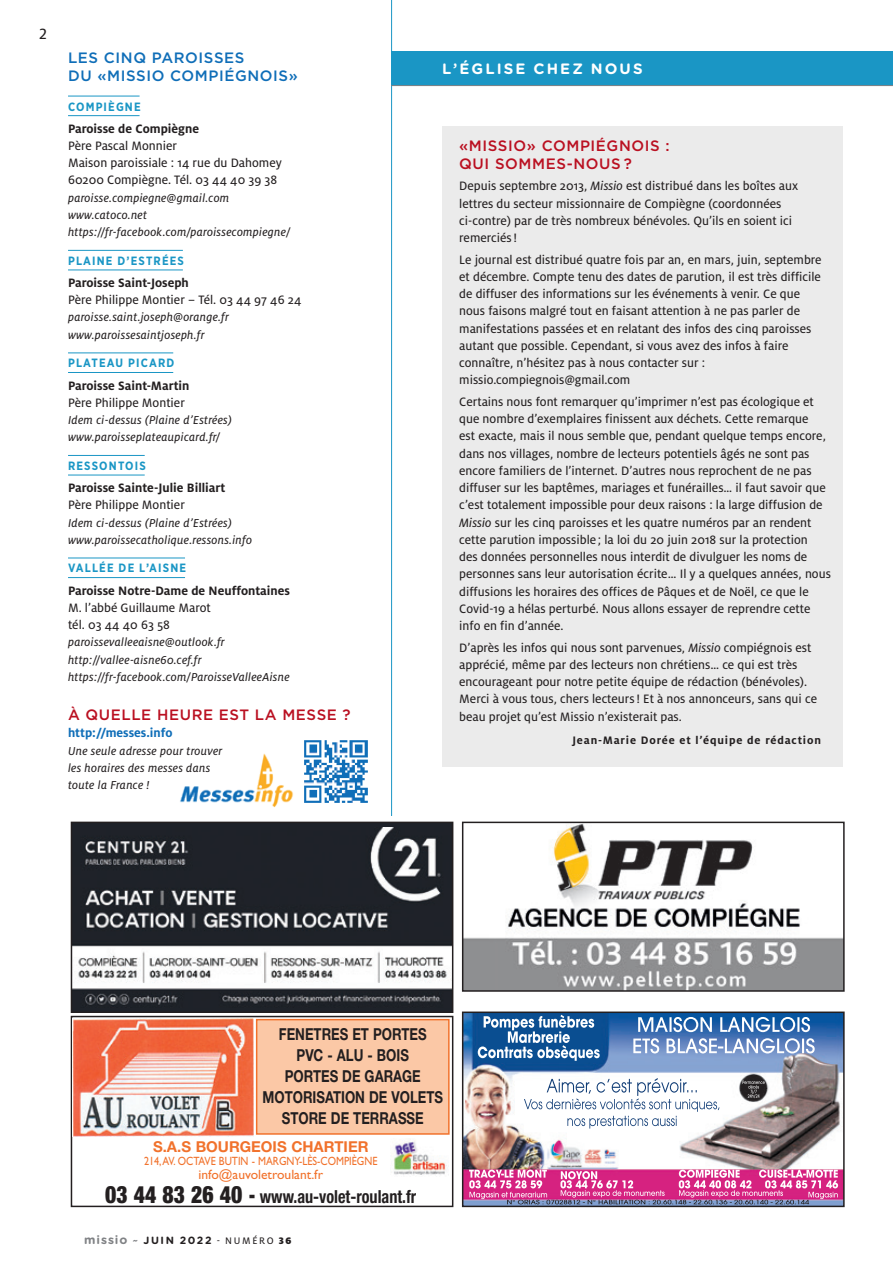
<style>
.page{position:relative;width:893px;height:1263px;background:#fff}
.page>*{position:absolute;margin:0;border:0;box-sizing:border-box;transform-origin:0 0}
.t1{font:45px "Minion Pro";color:#231f20}
.t2{font:700 condensed 18px "Helvetica Neue";color:#231f20;scale:.9 1}
.t3{font:700 16.5px/21px "Helvetica Neue";color:#231f20;text-align:center;scale:.8 1}
.t4{font:16.5px "Milo OT Text";color:#231f20}
.ENCADRE-Titre{font:500 15px/18px "Gotham";letter-spacing:.04em;color:#0f6eb8}
.ENCADRE-Titre-2{font:500 15px/18px "Gotham";letter-spacing:.04em;color:#ba1021}
.CONTACTS_-_Mails{font:500 15px "Gotham";letter-spacing:.04em;color:#ba1021}
.t5{font:700 15px "Helvetica Neue";color:#f1722c}
.Rubriques_bandeau{font:700 15px "Gotham Rounded";letter-spacing:.14em;color:#fff}
.ENCADRE-texte{font:13.5px/17.2px "Milo OT Text";color:#231f20}
.CONTACTS_-_texte{font:13.5px "Milo OT Text";color:#231f20}
.CONTACTS_-_texte-2{font:700 13.5px "Milo OT";color:#231f20}
.t6{font:13.5px "Gill Sans CE";color:#f1722c}
.CONTACTS_-_texte-3{font:700 13.5px "Milo OT";color:#0f6eb8}
.CONTACTS_-_Mails-2{font:12.75px/17.2px "Milo OT Text Ita";letter-spacing:.02em;color:#231f20}
.CONTACTS_-_texte-4{font:12.75px/17.2px "Milo OT Text Ita";letter-spacing:.02em;color:#231f20}
.CONTACTS_-_Nom_Paroi{font:700 12px "Gotham Narrow";letter-spacing:.1em;color:#1a96c5}
.t7{font:12px "Gill Sans CE";color:#f1722c;scale:.85 1}
.ENCADRE-Signature{font:700 12px "Milo OT";letter-spacing:.07em;color:#231f20}
.t8{font:700 10.5px "Gotham Rounded";letter-spacing:.15em;color:#231f20}
.s1{font-family:"Milo OT Text Ita"}
.s2{font-weight:900;font-size:24px}
.s3{font-weight:900;font-size:22.5px}
.s4{font-size:12px;color:#808285}
.s5{font-style:italic;color:#808285}
.s6{font-family:"Milo OT Text";font-weight:400}
.s7{font-family:"Milo OT";font-weight:900}
</style>
<div class="page">
<hr style="left:391px;top:0;width:1px;height:1208px;background:#1a96c5">
<img style="left:180px;top:753px;width:113px;height:55px">
<img style="left:304px;top:740px;width:64px;height:63px">
<hr style="left:68px;top:96px;width:72px;height:1px;background:#1a96c5">
<hr style="left:68px;top:115px;width:72px;height:1px;background:#1a96c5">
<hr style="left:68px;top:250px;width:115px;height:1px;background:#1a96c5">
<hr style="left:68px;top:270px;width:115px;height:1px;background:#1a96c5">
<hr style="left:68px;top:353px;width:105px;height:1px;background:#1a96c5">
<hr style="left:68px;top:372px;width:105px;height:1px;background:#1a96c5">
<hr style="left:68px;top:455px;width:77px;height:1px;background:#1a96c5">
<hr style="left:68px;top:475px;width:77px;height:1px;background:#1a96c5">
<hr style="left:68px;top:558px;width:117px;height:1px;background:#1a96c5">
<hr style="left:68px;top:577px;width:117px;height:1px;background:#1a96c5">
<div style="left:391px;top:51px;width:502px;height:34px;background:#1a96c5"></div>
<hr style="left:391px;top:85px;width:502px;height:1px;background:#808285">
<div style="left:442px;top:126px;width:400px;height:640px;background:#ebebeb"></div>
<img style="left:465px;top:1014px;width:377px;height:190px">
<div style="left:462px;top:1011px;width:383px;height:196px;border:2px solid #231f20"></div>
<div style="left:71px;top:1016px;width:382px;height:191px;border:2px solid #231f20"></div>
<img style="left:73px;top:1018px;width:181px;height:118px">
<div style="left:257px;top:1020px;width:192px;height:114px;background:#fbc8a6"></div>
<div style="left:256px;top:1019px;width:194px;height:116px;border:2px solid #f1722c"></div>
<img style="left:393px;top:1139px;width:55px;height:36px">
<img style="left:465px;top:825px;width:377px;height:164px">
<div style="left:462px;top:822px;width:383px;height:170px;border:2px solid #231f20"></div>
<div style="left:71px;top:822px;width:382px;height:190px;background:#1e2229"></div>
<img style="left:74px;top:828px;width:376px;height:177px">
<div style="left:71px;top:822px;width:382px;height:191px;border:2px solid #231f20"></div>
<p class="t4" style="left:39px;top:24px;width:9px">2</p>
<p class="ENCADRE-Titre" style="left:68px;top:49px;width:231px">LES CINQ PAROISSES<br>DU «MISSIO COMPI ÉGNOIS»</p>
<p class="CONTACTS_-_Nom_Paroi" style="left:68px;top:99px;width:74px">COMPIÈGNE</p>
<p class="CONTACTS_-_texte-2" style="left:68px;top:121px;width:133px">Paroisse de Compiègne</p>
<p class="CONTACTS_-_texte" style="left:68px;top:138px;width:111px">Père Pascal Monnier</p>
<p class="CONTACTS_-_texte" style="left:68px;top:156px;width:215px">Maison paroissiale : 14 rue du Dahomey</p>
<p class="CONTACTS_-_texte" style="left:68px;top:173px;width:211px">60200 Compiègne. Tél. 03 44 40 39 38</p>
<p class="CONTACTS_-_Mails-2" style="left:68px;top:189px;width:163px">paroisse.compiegne@gmail.com</p>
<p class="CONTACTS_-_Mails-2" style="left:68px;top:206px;width:81px">www.catoco.net</p>
<p class="CONTACTS_-_Mails-2" style="left:68px;top:224px;width:224px">https://fr-facebook.com/paroissecompiegne/</p>
<p class="CONTACTS_-_Nom_Paroi" style="left:68px;top:253px;width:118px">PLAINE D’ESTRÉES</p>
<p class="CONTACTS_-_texte-2" style="left:68px;top:275px;width:122px">Paroisse Saint-Joseph</p>
<p class="CONTACTS_-_texte" style="left:68px;top:293px;width:235px">Père Philippe Montier – Tél. 03 44 97 46 24</p>
<p class="CONTACTS_-_Mails-2" style="left:68px;top:309px;width:162px">paroisse.saint.joseph@orange.fr</p>
<p class="CONTACTS_-_Mails-2" style="left:68px;top:326px;width:138px">www.paroissesaintjoseph.fr</p>
<p class="CONTACTS_-_Nom_Paroi" style="left:68px;top:355px;width:108px">PLATEAU PICARD</p>
<p class="CONTACTS_-_texte-2" style="left:68px;top:378px;width:123px">Paroisse Saint-Martin</p>
<p class="CONTACTS_-_texte" style="left:68px;top:395px;width:118px">Père Philippe Montier</p>
<p class="CONTACTS_-_Mails-2" style="left:68px;top:411px;width:165px">Idem ci-dessus (Plaine d’Estrées)</p>
<p class="CONTACTS_-_Mails-2" style="left:68px;top:429px;width:154px">www.paroisseplateaupicard.fr/</p>
<p class="CONTACTS_-_Nom_Paroi" style="left:68px;top:458px;width:79px">RESSONTOIS</p>
<p class="CONTACTS_-_texte-2" style="left:68px;top:480px;width:159px">Paroisse Sainte-Julie Billiart</p>
<p class="CONTACTS_-_texte" style="left:68px;top:498px;width:118px">Père Philippe Montier</p>
<p class="CONTACTS_-_Mails-2" style="left:68px;top:514px;width:165px">Idem ci-dessus (Plaine d’Estrées)</p>
<p class="CONTACTS_-_Mails-2" style="left:68px;top:531px;width:186px">www.paroissecatholique.ressons.info</p>
<p class="CONTACTS_-_Nom_Paroi" style="left:68px;top:560px;width:120px">VALLÉE DE L’AISNE</p>
<p class="CONTACTS_-_texte-2" style="left:68px;top:583px;width:223px">Paroisse Notre-Dame de Neuffontaines</p>
<p class="CONTACTS_-_texte" style="left:68px;top:600px;width:144px">M. l’abbé Guillaume Marot</p>
<p class="CONTACTS_-_texte" style="left:68px;top:617px;width:104px">tél. 03 44 40 63 58</p>
<p class="CONTACTS_-_Mails-2" style="left:68px;top:634px;width:158px">paroissevalleeaisne@outlook.fr</p>
<p class="CONTACTS_-_Mails-2" style="left:68px;top:651px;width:223px">http://vallee-aisne60.cef.fr https://fr-facebook.com/ParoisseValleeAisne</p>
<p class="CONTACTS_-_Mails" style="left:68px;top:705px;width:284px">À QU ELLE HEU RE EST LA MESSE ?</p>
<p class="CONTACTS_-_texte-3" style="left:68px;top:725px;width:106px">http://messes.info</p>
<p class="CONTACTS_-_texte-4" style="left:68px;top:742px;width:156px">Une seule adresse pour trouver les horaires des messes dans toute la France !</p>
<p class="Rubriques_bandeau" style="left:442px;top:58px;width:202px">L’ÉGLISE CHEZ NOUS</p>
<p class="ENCADRE-Titre-2" style="left:459px;top:136px;width:212px">«MISSIO» COMPI ÉGNOIS :<br>QUI SOMMES-NOUS ?</p>
<p class="ENCADRE-texte" style="left:459px;top:178px;width:340px">Depuis septembre 2013, <span class="s1">Missio</span> est distribué dans les boîtes aux lettres du secteur missionnaire de Compiègne (coordonnées ci-contre) par de très nombreux bénévoles. Qu’ils en soient ici remerciés!</p>
<p class="ENCADRE-texte" style="left:459px;top:251px;width:364px">Le journal est distribué quatre fois par an, en mars, juin, septembre et décembre. Compte tenu des dates de parution, il est très difficile de diffuser des informations sur les événements à venir. Ce que nous faisons malgré tout en faisant attention à ne pas parler de manifestations passées et en relatant des infos des cinq paroisses autant que possible. Cependant, si vous avez des infos à faire connaître, n’hésitez pas à nous contacter sur : missio.compiegnois@gmail.com</p>
<p class="ENCADRE-texte" style="left:459px;top:393px;width:373px">Certains nous font remarquer qu’imprimer n’est pas écologique et que nombre d’exemplaires finissent aux déchets. Cette remarque<br>est exacte, mais il nous semble que, pendant quelque temps encore, dans nos villages, nombre de lecteurs potentiels âgés ne sont pas encore familiers de l’internet. D’autres nous reprochent de ne pas diffuser sur les baptêmes, mariages et funérailles… il faut savoir que c’est totalement impossible pour deux raisons : la large diffusion de <span class="s1">Missio</span> sur les cinq paroisses et les quatre numéros par an rendent cette parution impossible ; la loi du 20 juin 2018 sur la protection<br>des données personnelles nous interdit de divulguer les noms de personnes sans leur autorisation écrite… Il y a quelques années, nous diffusions les horaires des offices de Pâques et de Noël, ce que le Covid-19 a hélas perturbé. Nous allons essayer de reprendre cette info en fin d’année.</p>
<p class="ENCADRE-texte" style="left:459px;top:639px;width:359px">D’après les infos qui nous sont parvenues, <span class="s1">Missio</span> compiégnois est apprécié, même par des lecteurs non chrétiens… ce qui est très encourageant pour notre petite équipe de rédaction (bénévoles).<br>Merci à vous tous, chers lecteurs! Et à nos annonceurs, sans qui ce beau projet qu’est Missio n’existerait pas.</p>
<p class="ENCADRE-Signature" style="left:572px;top:733px;width:250px">Jean-Marie Dorée et l’équipe de rédaction</p>
<p class="t1" style="left:400px;top:653px;width:117px">Page 2</p>
<p class="t3" style="left:262px;top:1023px;width:227px">FENETRES ET PORTES<br>PVC - ALU - BOIS<br>PORTES DE GARAGE<br>MOTORISATION DE VOLETS<br>STORE DE TERRASSE</p>
<p class="t5" style="left:153px;top:1137px;width:217px">S.A.S BOURGEOIS CHARTIER</p>
<p class="t7" style="left:144px;top:1154px;width:276px">214, AV. OCTAVE BUTIN - MARGNY-LÈS-COMPIÈGNE</p>
<p class="t6" style="left:199px;top:1166px;width:126px">info@auvoletroulant.fr</p>
<p class="t2" style="left:105px;top:1185px;width:347px"><span class="s2">03 44 83 26 40</span> <span class="s3">-</span> www.au-volet-roulant.fr</p>
<p class="t8" style="left:84px;top:1232px;width:209px"><span class="s4">missio</span> <span class="s5">~</span> Juin 2022 <span class="s6">- NUMÉRO</span> <span class="s7">36</span></p>
</div>
